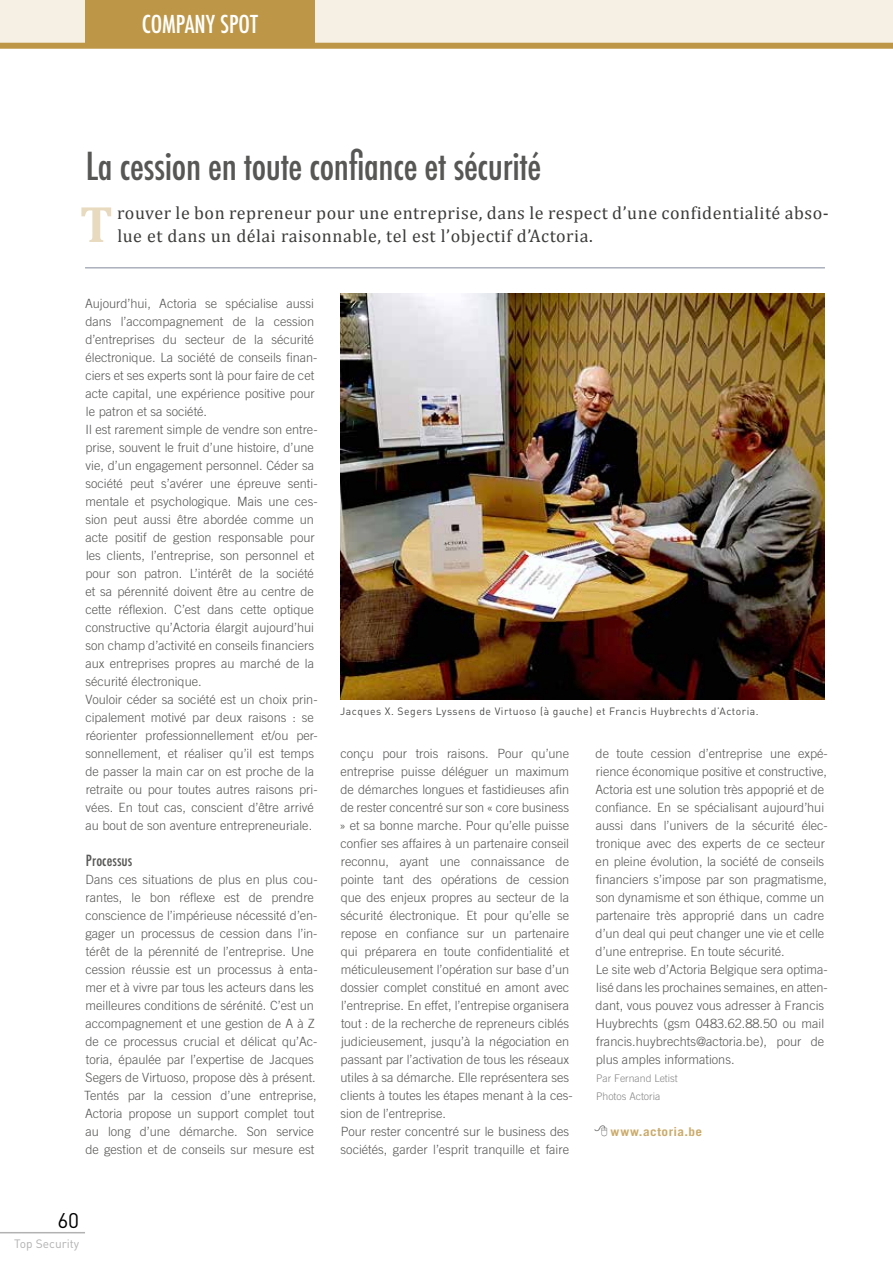
<style>
.page{position:relative;width:893px;height:1263px;background:#fff}
.page>*{position:absolute;margin:0;border:0;box-sizing:border-box;transform-origin:0 0}
.t1{font:700 51.75px "Cambria";color:#e8dabf}
.t2{font:500 condensed 37.5px "Futura";letter-spacing:-.01em;color:#575756}
.t3{font:500 condensed 24px "Futura";color:#fff}
.t4{font:21px "DIN";color:#000}
.t5{font:18px/22.5px "Cambria";letter-spacing:.03em;color:#3c3c3b}
.t6{font:500 condensed 15px "Futura";letter-spacing:.005em;color:#575756}
.t7{font:300 12.75px/18px "Trade Gothic";color:#575756}
.t8{font:700 12px "Trade Gothic";letter-spacing:.03em;color:#cbab6b;scale:1.11 1}
.t9{font:12px "DIN";color:#b3b2b2}
.t10{font:10.5px "DIN";letter-spacing:.05em;color:#4a4a49}
.t11{font:300 10.5px/18px "Trade Gothic";color:#878787}
</style>
<div class="page">
<div style="left:0;top:0;width:893px;height:45px;background:#f5efe4"></div>
<div style="left:85px;top:0;width:230px;height:47px;background:#bd9747"></div>
<div style="left:0;top:43px;width:893px;height:6px;background:#bd9747"></div>
<hr style="left:85px;top:267px;width:740px;height:1px;background:#83889d">
<hr style="left:0;top:1232px;width:85px;height:1px;background:#b3b2b2">
<img style="left:340px;top:293px;width:485px;height:406px">
<h3 class="t3" style="left:142px;top:9px;width:118px">COMPANY SPOT</h3>
<h2 class="t2" style="left:86px;top:142px;width:457px">La cession en toute confiance et sécurité</h2>
<h1 class="t1" style="left:80px;top:188px;width:35px">T</h1>
<h3 class="t5" style="left:117px;top:202px;width:713px">rouver le bon repreneur pour une entreprise, dans le respect d’une confidentialité abso&shy;lue et dans un délai raisonnable, tel est l’objectif d’Actoria.</h3>
<p class="t7" style="left:85px;top:294px;width:234px">Aujourd’hui, Actoria se spécialise aussi dans l’accompagnement de la cession d’entreprises du secteur de la sécurité électronique. La société de conseils finan&shy;ciers et ses experts sont là pour faire de cet acte capital, une expérience positive pour le patron et sa société.<br>Il est rarement simple de vendre son entre&shy;prise, souvent le fruit d’une histoire, d’une vie, d’un engagement personnel. Céder sa société peut s’avérer une épreuve senti&shy;mentale et psychologique. Mais une ces&shy;sion peut aussi être abordée comme un acte positif de gestion responsable pour les clients, l’entreprise, son personnel et pour son patron. L’intérêt de la société et sa pérennité doivent être au centre de cette réflexion. C’est dans cette optique constructive qu’Actoria élargit aujourd’hui son champ d’activité en conseils financiers aux entreprises propres au marché de la sécurité électronique.<br>Vouloir céder sa société est un choix prin&shy;cipalement motivé par deux raisons : se réorienter professionnellement et/ou per&shy;sonnellement, et réaliser qu’il est temps de passer la main car on est proche de la retraite ou pour toutes autres raisons pri&shy;vées. En tout cas, conscient d’être arrivé au bout de son aventure entrepreneuriale.</p>
<p class="t6" style="left:86px;top:850px;width:48px">Processus</p>
<p class="t7" style="left:84px;top:870px;width:235px">Dans ces situations de plus en plus cou&shy;rantes, le bon réflexe est de prendre conscience de l’impérieuse nécessité d’en&shy;gager un processus de cession dans l’in&shy;térêt de la pérennité de l’entreprise. Une cession réussie est un processus à enta&shy;mer et à vivre par tous les acteurs dans les meilleures conditions de sérénité. C’est un accompagnement et une gestion de A à Z de ce processus crucial et délicat qu’Ac&shy;toria, épaulée par l’expertise de Jacques Segers de Virtuoso, propose dès à présent.<br>Tentés par la cession d’une entreprise, Actoria propose un support complet tout au long d’une démarche. Son service de gestion et de conseils sur mesure est</p>
<h3 class="t4" style="left:57px;top:1207px;width:23px">60</h3>
<p class="t9" style="left:14px;top:1236px;width:67px">Top Security</p>
<p class="t10" style="left:340px;top:705px;width:420px">Jacques X. Segers Lyssens de Virtuoso (à gauche) et Francis Huybrechts d’Actoria.</p>
<p class="t7" style="left:339px;top:744px;width:235px">conçu pour trois raisons. Pour qu’une entreprise puisse déléguer un maximum de démarches longues et fastidieuses afin de rester concentré sur son « core business » et sa bonne marche. Pour qu’elle puisse confier ses affaires à un partenaire conseil reconnu, ayant une connaissance de pointe tant des opérations de cession que des enjeux propres au secteur de la sécurité électronique. Et pour qu’elle se repose en confiance sur un partenaire qui préparera en toute confidentialité et méticuleusement l’opération sur base d’un dossier complet constitué en amont avec l’entreprise. En effet, l’entrepise organisera tout : de la recherche de repreneurs ciblés judicieusement, jusqu’à la négociation en passant par l’activation de tous les réseaux utiles à sa démarche. Elle représentera ses clients à toutes les étapes menant à la ces&shy;sion de l’entreprise.<br>Pour rester concentré sur le business des sociétés, garder l’esprit tranquille et faire</p>
<p class="t7" style="left:595px;top:744px;width:234px">de toute cession d’entreprise une expé&shy;rience économique positive et constructive, Actoria est une solution très appoprié et de confiance. En se spécialisant aujourd’hui aussi dans l’univers de la sécurité élec&shy;tronique avec des experts de ce secteur en pleine évolution, la société de conseils financiers s’impose par son pragmatisme, son dynamisme et son éthique, comme un partenaire très approprié dans un cadre d’un deal qui peut changer une vie et celle d’une entreprise. En toute sécurité.<br>Le site web d’Actoria Belgique sera optima&shy;lisé dans les prochaines semaines, en atten&shy;dant, vous pouvez vous adresser à Francis Huybrechts (gsm 0483.62.88.50 ou mail francis.huybrechts@actoria.be), pour de plus amples informations.</p>
<p class="t11" style="left:596px;top:1069px;width:83px">Par Fernand Letist<br>Photos Actoria</p>
<p class="t8" style="left:611px;top:1124px;width:84px">www.actoria.be</p>
</div>
